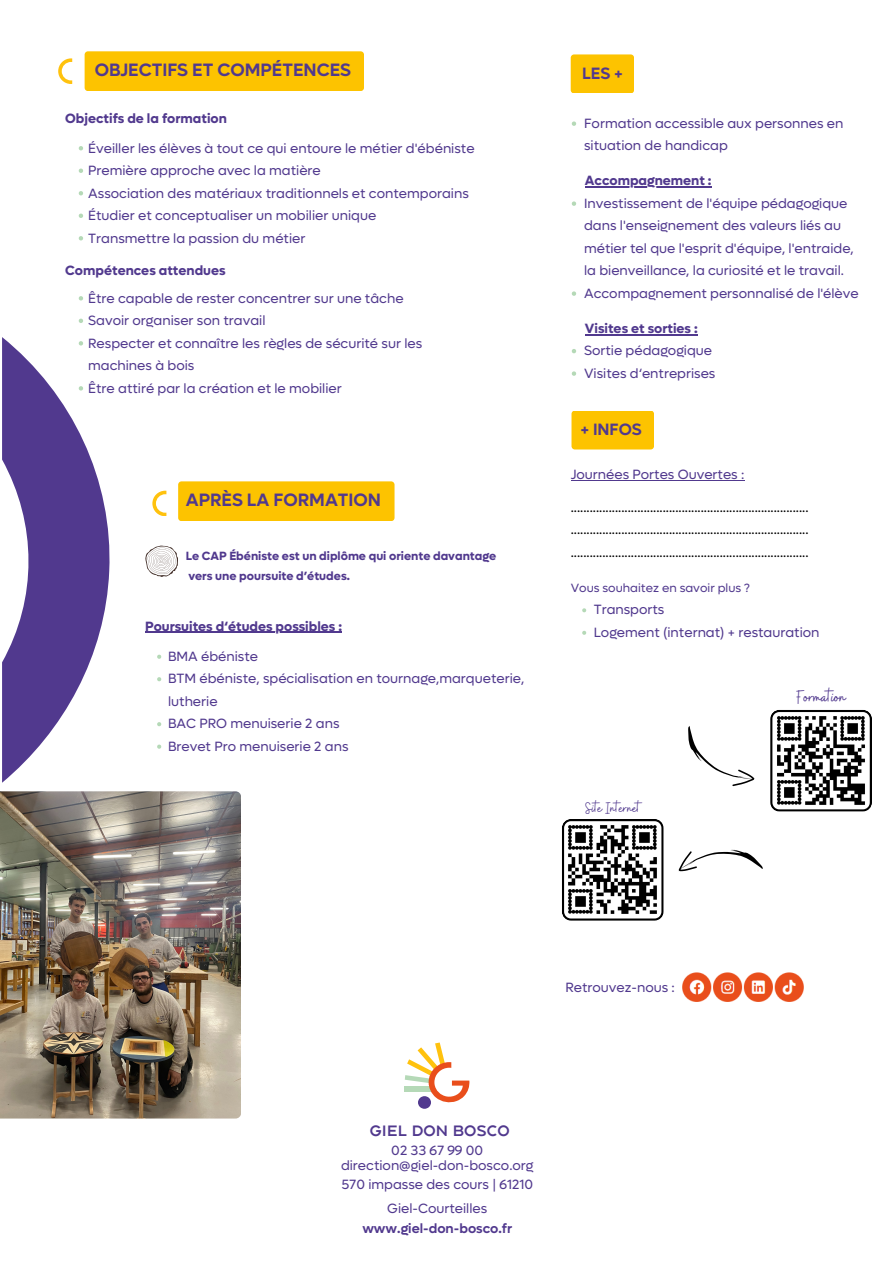
<style>
.page{position:relative;width:894px;height:1264px;background:#fff}
.page>*{position:absolute;margin:0;border:0;box-sizing:border-box;transform-origin:0 0}
.t1{font:19.5px "Buffalo";color:#51398e}
.t2{font:600 18px "Lufga";color:#51398e}
.t3{font:16.5px "Buffalo";color:#51398e}
.t4{font:600 16.5px "Lufga";color:#51398e}
.t5{font:15px "RM Connect";color:#51398e}
.t6{font:13.5px/22.5px "Lufga";color:#51398e}
.t7{font:13.5px/22.5px "Lufga";color:#000;text-align:justify}
.t8{font:700 13.5px "Lufga";color:#51398e}
.t9{font:600 13.5px "Lufga";color:#51398e}
.t10{font:700 12px "Lufga";color:#51398e}
.t11{font:12px "Lufga";color:#51398e}
.s1{font-weight:700}
</style>
<div class="page">
<svg style="left:2px;top:337px;width:107px;height:445px;fill:#51398e"></svg>
<img style="left:682px;top:972px;width:122px;height:30px">
<div style="left:570px;top:54px;width:64px;height:39px;background:#fdc300;border-radius:3px"></div>
<div style="left:85px;top:51px;width:279px;height:40px;background:#fdc300;border-radius:3px"></div>
<svg style="left:58px;top:58px;width:14px;height:26px"></svg>
<div style="left:178px;top:481px;width:216px;height:40px;background:#fdc300;border-radius:3px"></div>
<svg style="left:152px;top:490px;width:14px;height:26px"></svg>
<svg style="left:688px;top:726px;width:67px;height:61px"></svg>
<svg style="left:678px;top:849px;width:85px;height:23px"></svg>
<div style="left:418px;top:1096px;width:13px;height:12px;background:#51398e;border-radius:50%"></div>
<svg style="left:404px;top:1042px;width:65px;height:60px"></svg>
<svg style="left:145px;top:545px;width:33px;height:32px"></svg>
<svg style="left:562px;top:819px;width:101px;height:101px"></svg>
<img style="left:0;top:791px;width:241px;height:327px">
<svg style="left:770px;top:710px;width:101px;height:101px"></svg>
<svg style="left:79px;top:146px;width:4px;height:4px"></svg>
<svg style="left:79px;top:168px;width:4px;height:5px"></svg>
<svg style="left:79px;top:191px;width:4px;height:4px"></svg>
<svg style="left:79px;top:213px;width:4px;height:5px"></svg>
<svg style="left:79px;top:236px;width:4px;height:4px"></svg>
<svg style="left:79px;top:296px;width:4px;height:4px"></svg>
<svg style="left:79px;top:318px;width:4px;height:5px"></svg>
<svg style="left:79px;top:341px;width:4px;height:4px"></svg>
<svg style="left:79px;top:386px;width:4px;height:4px"></svg>
<div style="left:571px;top:410px;width:82px;height:39px;background:#fdc300;border-radius:3px"></div>
<hr style="left:570px;top:480px;width:174px;height:1px;background:#51398e">
<svg style="left:582px;top:608px;width:4px;height:4px"></svg>
<svg style="left:582px;top:631px;width:4px;height:4px"></svg>
<svg style="left:571px;top:121px;width:5px;height:5px"></svg>
<hr style="left:584px;top:186px;width:127px;height:2px;background:#51398e">
<svg style="left:571px;top:201px;width:5px;height:5px"></svg>
<svg style="left:571px;top:291px;width:5px;height:5px"></svg>
<hr style="left:584px;top:334px;width:113px;height:1px;background:#51398e">
<svg style="left:571px;top:349px;width:5px;height:4px"></svg>
<svg style="left:571px;top:371px;width:5px;height:5px"></svg>
<hr style="left:145px;top:631px;width:197px;height:1px;background:#51398e">
<svg style="left:157px;top:654px;width:4px;height:4px"></svg>
<svg style="left:157px;top:677px;width:4px;height:4px"></svg>
<svg style="left:157px;top:722px;width:4px;height:4px"></svg>
<svg style="left:157px;top:744px;width:4px;height:4px"></svg>
<p class="t2" style="left:95px;top:58px;width:258px">OBJECTIFS ET COMPÉTENCES</p>
<p class="t8" style="left:65px;top:109px;width:163px">Objectifs de la formation</p>
<p class="t6" style="left:88px;top:137px;width:388px">Éveiller les élèves à tout ce qui entoure le métier d'ébéniste</p>
<p class="t6" style="left:88px;top:159px;width:234px">Première approche avec la matière</p>
<p class="t6" style="left:88px;top:182px;width:382px">Association des matériaux traditionnels et contemporains</p>
<p class="t6" style="left:88px;top:204px;width:289px">Étudier et conceptualiser un mobilier unique</p>
<h5 class="t6" style="left:88px;top:227px;width:219px">Transmettre la passion du métier</h5>
<p class="t8" style="left:65px;top:262px;width:162px">Compétences attendues</p>
<p class="t6" style="left:88px;top:287px;width:317px">Être capable de rester concentrer sur une tâche</p>
<p class="t6" style="left:88px;top:309px;width:179px">Savoir organiser son travail</p>
<p class="t6" style="left:88px;top:332px;width:335px">Respecter et connaître les règles de sécurité sur les machines à bois</p>
<h6 class="t6" style="left:88px;top:377px;width:255px">Être attiré par la création et le mobilier</h6>
<p class="t2" style="left:186px;top:488px;width:196px">APRÈS LA FORMATION</p>
<h5 class="t10" style="left:186px;top:548px;width:312px">Le CAP Ébéniste est un diplôme qui oriente davantage</h5>
<p class="t10" style="left:188px;top:568px;width:163px">vers une poursuite d’études.</p>
<h4 class="t8" style="left:145px;top:617px;width:198px">Poursuites d‘études possibles :</h4>
<p class="t6" style="left:168px;top:645px;width:91px">BMA ébéniste</p>
<p class="t6" style="left:168px;top:667px;width:357px">BTM ébéniste, spécialisation en tournage,marqueterie, lutherie</p>
<p class="t6" style="left:168px;top:712px;width:173px">BAC PRO menuiserie 2 ans</p>
<h6 class="t6" style="left:168px;top:735px;width:182px">Brevet Pro menuiserie 2 ans</h6>
<p class="t4" style="left:582px;top:63px;width:42px">LES +</p>
<p class="t6" style="left:584px;top:112px;width:261px">Formation accessible aux personnes en situation de handicap</p>
<h5 class="t6" style="left:584px;top:170px;width:265px"><span class="s1">Accompagnement :<br></span>Investissement de l'équipe pédagogique</h5>
<p class="t6" style="left:584px;top:215px;width:276px">dans l'enseignement des valeurs liés au métier tel que l'esprit d'équipe, l'entraide, la bienveillance, la curiosité et le travail.<br>Accompagnement personnalisé de l'élève</p>
<p class="t8" style="left:584px;top:319px;width:114px">Visites et sorties :</p>
<p class="t6" style="left:584px;top:339px;width:129px">Sortie pédagogique</p>
<p class="t6" style="left:584px;top:362px;width:133px">Visites d‘entreprises</p>
<h6 class="t4" style="left:580px;top:418px;width:63px">+ INFOS</h6>
<h6 class="t6" style="left:570px;top:464px;width:175px">Journées Portes Ouvertes :</h6>
<p class="t7" style="left:570px;top:496px;width:239px">........................................................................... ........................................................................... ...........................................................................</p>
<p class="t11" style="left:570px;top:580px;width:181px">Vous souhaitez en savoir plus ?</p>
<p class="t6" style="left:593px;top:598px;width:72px">Transports</p>
<h1 class="t6" style="left:593px;top:621px;width:227px">Logement (internat) + restauration</h1>
<p class="t3" style="left:585px;top:797px;width:56px">Site Internet</p>
<p class="t1" style="left:796px;top:684px;width:50px">Formation</p>
<p class="t6" style="left:565px;top:976px;width:111px">Retrouvez-nous :</p>
<h3 class="t5" style="left:369px;top:1120px;width:142px">GIEL DON BOSCO</h3>
<h6 class="t6" style="left:341px;top:1142px;width:194px;line-height:15.8px;text-align:center">02 33 67 99 00 direction@giel-don-bosco.org</h6>
<h6 class="t6" style="left:341px;top:1173px;width:193px;line-height:23.5px;text-align:center">570 impasse des cours | 61210<br>Giel-Courteilles</h6>
<h6 class="t9" style="left:362px;top:1220px;width:151px">www.giel-don-bosco.fr</h6>
</div>
